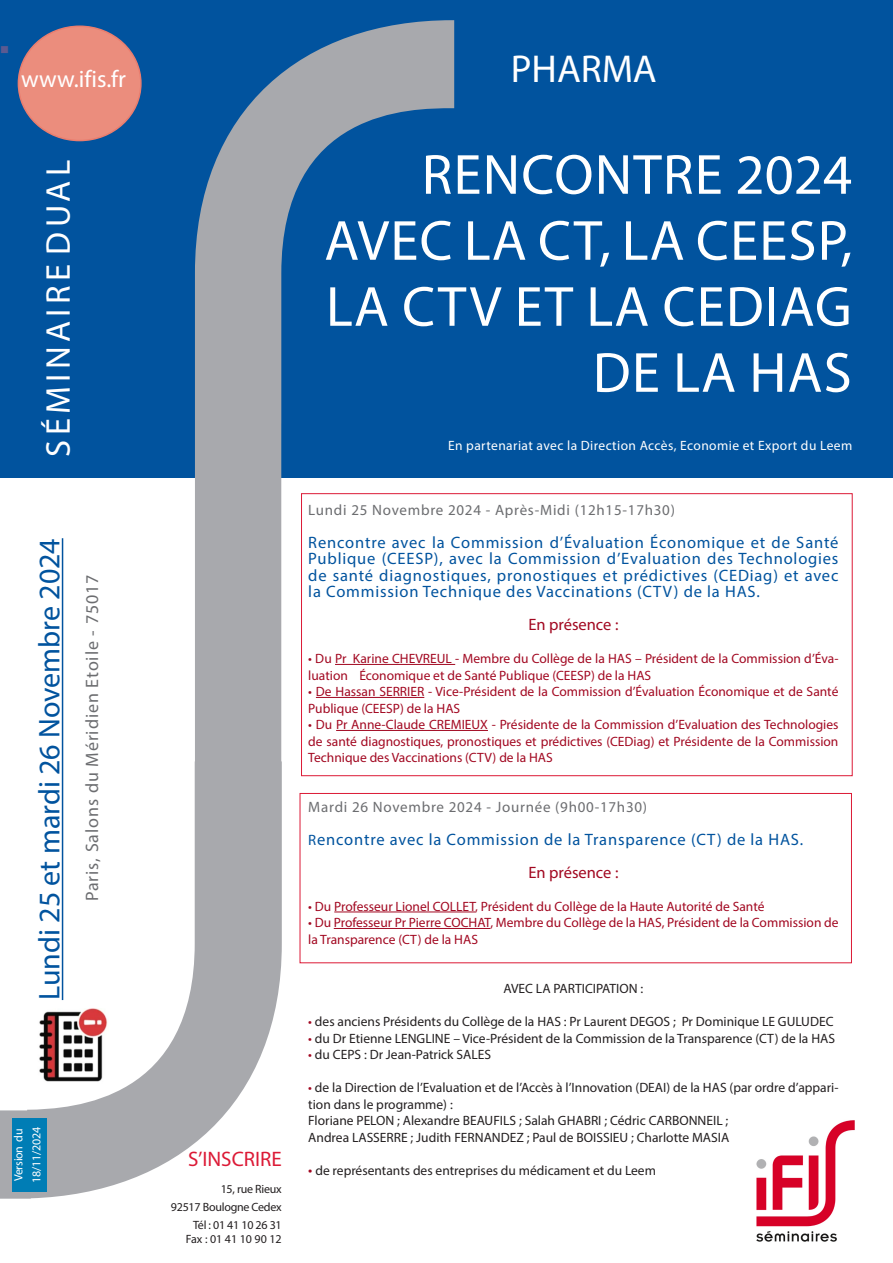
<style>
.page{position:relative;width:893px;height:1263px;background:#fff}
.page>*{position:absolute;margin:0;border:0;box-sizing:border-box;transform-origin:0 0}
.Thème{font:57px/66px "Myriad Pro";letter-spacing:.02em;color:#fff;text-align:right}
.Adresse{font:39px "Myriad Pro";color:#fff}
.Seminaire{font:34.5px "Myriad Pro";letter-spacing:.125em;color:#fff}
.Chapeau{font:30px "Myriad Pro";color:#01539e}
.Adresse-2{font:24px "Myriad Pro";color:#fff}
.t1{font:21px "Myriad Pro";color:#dc1a36}
.Chapeau-2{font:18px "Myriad Pro";letter-spacing:.05em;color:#6c6d70}
.C_07_sous_titre{font:16.5px/16.5px "Myriad Pro";letter-spacing:.05em;color:#01539e;text-align:justify}
.C_07_sous_titre-2{font:16.5px "Myriad Pro";color:#a20821}
.C_07_sous_titre-3{font:15px "Myriad Pro";letter-spacing:.05em;color:#6c6d70}
.C_07_sous_titre-4{font:13.5px/16.5px "Myriad Pro";color:#a20821}
.C_07_sous_titre-5{font:13.5px/16.5px "Myriad Pro";color:#231f20}
.Texte_courant{font:13.5px "Myriad Pro";letter-spacing:.03em;color:#fff}
.t2{font:12px "Myriad Pro";letter-spacing:-.02em;color:#231f20}
.t3{font:12px "Myriad Pro";letter-spacing:-.02em;color:#fff}
.t4{font:12px "Myriad Pro";color:#231f20}
.s1{font-size:15px}
.s2{color:#a20821}
.s3{font-size:15px;color:#a20821}
</style>
<div class="page">
<div style="left:0;top:0;width:893px;height:477px;background:#01539e"></div>
<hr style="left:335px;top:664px;width:120px;height:1px;background:#a20821">
<hr style="left:336px;top:730px;width:152px;height:1px;background:#a20821">
<hr style="left:334px;top:912px;width:141px;height:1px;background:#a20821">
<hr style="left:334px;top:928px;width:156px;height:1px;background:#a20821">
<svg style="left:0;top:20px;width:454px;height:1179px"></svg>
<img style="left:756px;top:1120px;width:99px;height:122px">
<div style="left:18px;top:26px;width:123px;height:115px;background:#eb8d7d;border-radius:50%"></div>
<div style="left:18px;top:26px;width:124px;height:115px;border:2px solid #ea7d6e;border-radius:50%"></div>
<div style="left:13px;top:1118px;width:34px;height:73px;background:#007db5"></div>
<div style="left:301px;top:493px;width:552px;height:283px;border:1px solid #dc1a36"></div>
<div style="left:300px;top:793px;width:552px;height:170px;border:1px solid #dc1a36"></div>
<hr style="left:62px;top:538px;width:1px;height:462px;background:#01539e">
<img style="left:34px;top:1001px;width:74px;height:89px">
<svg style="left:1px;top:46px;width:7px;height:7px"></svg>
<p class="Adresse-2" style="left:21px;top:64px;width:106px">www.ifis.fr</p>
<p class="Seminaire" style="left:37px;top:457px;width:298px;rotate:-90deg">SÉMINAIRE DUAL</p>
<p class="Chapeau" style="left:31px;top:1000px;width:463px;rotate:-90deg">Lundi 25 et mardi 26 Novembre 2024</p>
<p class="Chapeau-2" style="left:81px;top:901px;width:328px;rotate:-90deg">Paris, Salons du Méridien Etoile - 75017</p>
<p class="t3" style="left:11px;top:1181px;width:55px;rotate:-90deg">Version du</p>
<p class="t3" style="left:29px;top:1182px;width:57px;rotate:-90deg">18/11/2024</p>
<p class="Adresse" style="left:511px;top:45px;width:147px">PHARMA</p>
<p class="t1" style="left:188px;top:1146px;width:95px">S’INSCRIRE</p>
<p class="t2" style="left:221px;top:1181px;width:63px">15, rue Rieux</p>
<p class="t2" style="left:171px;top:1199px;width:112px">92517 Boulogne Cedex</p>
<p class="t2" style="left:193px;top:1217px;width:90px">Tél : 01 41 10 26 31</p>
<p class="t4" style="left:186px;top:1232px;width:97px">Fax : 01 41 10 90 12</p>
<p class="Thème" style="left:324px;top:141px;width:529px">RENCONTRE 2024<br>AVEC LA CT, LA CEESP,<br>LA CTV ET LA CEDIAG<br>DE LA HAS</p>
<p class="Texte_courant" style="left:448px;top:437px;width:406px">En partenariat avec la Direction Accès, Economie et Export du Leem</p>
<p class="C_07_sous_titre-3" style="left:308px;top:500px;width:368px">Lundi 25 Novembre 2024 - Après-Midi (12h15-17h30)</p>
<p class="C_07_sous_titre" style="left:308px;top:533px;width:532px">Rencontre avec la Commission d’Évaluation Économique et de Santé Publique (CEESP), avec la Commission d’Evaluation des Technologies de santé diagnostiques, pronostiques et prédictives (CEDiag) et avec la Commission Technique des Vaccinations (CTV) de la HAS.</p>
<p class="C_07_sous_titre-2" style="left:528px;top:614px;width:92px">En présence :</p>
<p class="C_07_sous_titre-4" style="left:308px;top:650px;width:532px">• Du Pr Karine CHEVREUL - Membre du Collège de la HAS – Président de la Commission d’Éva&shy;luation Économique et de Santé Publique (CEESP) de la HAS</p>
<p class="C_07_sous_titre-4" style="left:308px;top:683px;width:532px">• De Hassan SERRIER - Vice-Président de la Commission d’Évaluation Économique et de Santé<br>Publique (CEESP) de la HAS</p>
<p class="C_07_sous_titre-4" style="left:308px;top:716px;width:532px;text-align:justify">• Du Pr Anne-Claude CREMIEUX - Présidente de la Commission d’Evaluation des Technologies de santé diagnostiques, pronostiques et prédictives (CEDiag) et Présidente de la Commission Technique des Vaccinations (CTV) de la HAS</p>
<p class="C_07_sous_titre-3" style="left:308px;top:797px;width:340px">Mardi 26 Novembre 2024 - Journée (9h00-17h30)</p>
<p class="C_07_sous_titre" style="left:308px;top:830px;width:496px"><span class="s1">R</span>encontre avec la Commission de la Transparence (CT) de la HAS.</p>
<p class="C_07_sous_titre-2" style="left:528px;top:862px;width:92px">En présence :</p>
<p class="C_07_sous_titre-4" style="left:308px;top:898px;width:458px">• Du Professeur Lionel COLLET, Président du Collège de la Haute Autorité de Santé</p>
<p class="C_07_sous_titre-4" style="left:308px;top:914px;width:532px">• Du Professeur Pr Pierre COCHAT, Membre du Collège de la HAS, Président de la Commission de la Transparence (CT) de la HAS</p>
<p class="C_07_sous_titre-5" style="left:504px;top:980px;width:141px">AVEC LA PARTICIPATION :</p>
<p class="C_07_sous_titre-5" style="left:308px;top:1013px;width:527px"><span class="s2">•</span> des anciens Présidents du Collège de la HAS : Pr Laurent DEGOS ; Pr Dominique LE GULUDEC</p>
<p class="C_07_sous_titre-5" style="left:308px;top:1030px;width:528px"><span class="s2">•</span> du Dr Etienne LENGLINE – Vice-Président de la Commission de la Transparence (CT) de la HAS</p>
<p class="C_07_sous_titre-5" style="left:308px;top:1046px;width:184px"><span class="s2">•</span> du CEPS : Dr Jean-Patrick SALES</p>
<p class="C_07_sous_titre-5" style="left:308px;top:1079px;width:532px"><span class="s2">•</span> de la Direction de l’Evaluation et de l’Accès à l’Innovation (DEAI) de la HAS (par ordre d’appari&shy;tion dans le programme) :</p>
<p class="C_07_sous_titre-5" style="left:308px;top:1112px;width:422px">Floriane PELON ; Alexandre BEAUFILS ; Salah GHABRI ; Cédric CARBONNEIL ;</p>
<p class="C_07_sous_titre-5" style="left:308px;top:1129px;width:423px">Andrea LASSERRE ; Judith FERNANDEZ ; Paul de BOISSIEU ; Charlotte MASIA</p>
<p class="C_07_sous_titre-5" style="left:308px;top:1162px;width:349px"><span class="s3">•</span> de représentants des entreprises du médicament et du Leem</p>
</div>
